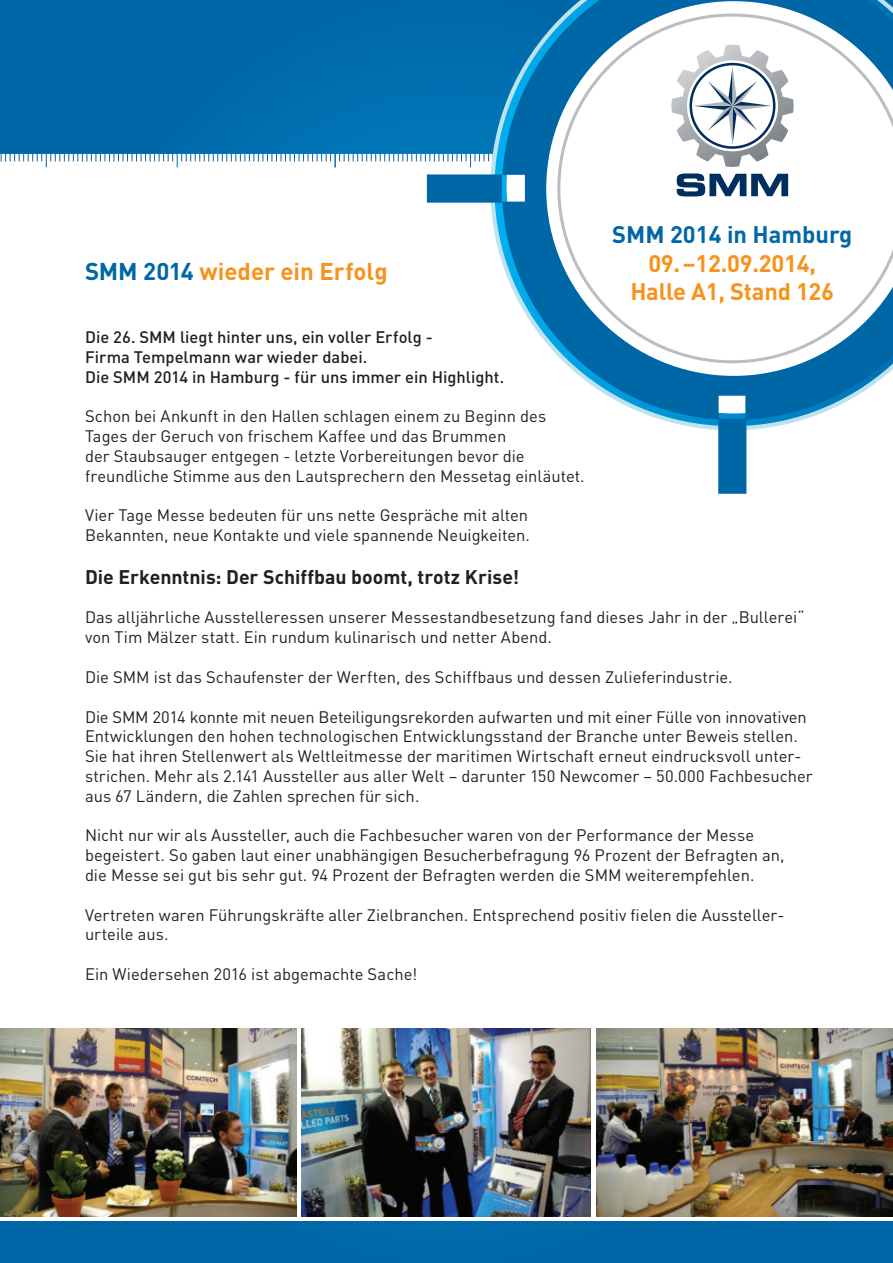
<style>
.page{position:relative;width:893px;height:1263px;background:#0067a7}
.page>*{position:absolute;margin:0;border:0;box-sizing:border-box;transform-origin:0 0}
.t1{font:700 24px "DIN";letter-spacing:-.005em;color:#f7931d}
.t2{font:700 23.7px/28.3px "DIN";letter-spacing:-.01em;color:#f7931d;text-align:center}
.t3{font:700 23.7px "DIN";color:#0067a7}
.t4{font:700 19.5px "DIN";color:#231f20}
.t5{font:16.5px/19.8px "DIN";color:#231f20}
.t6{font:500 16.5px/19.8px "DIN";color:#231f20}
.s1{color:#0067a7}
</style>
<div class="page">
<div style="left:0;top:154px;width:893px;height:1066px;background:#fff"></div>
<svg style="left:427px;top:0;width:466px;height:494px"></svg>
<svg style="left:557px;top:14px;width:336px;height:349px"></svg>
<svg style="left:677px;top:173px;width:111px;height:23px"></svg>
<svg style="left:1px;top:45px;width:889px;height:122px"></svg>
<img style="left:596px;top:1028px;width:297px;height:188px">
<img style="left:301px;top:1028px;width:290px;height:188px">
<img style="left:0;top:1028px;width:297px;height:188px">
<h1 class="t1" style="left:85px;top:256px;width:304px"><span class="s1">SMM 2014</span> wieder ein Erfolg</h1>
<h2 class="t3" style="left:612px;top:219px;width:242px">SMM 2014 in Hamburg</h2>
<h2 class="t2" style="left:630px;top:248px;width:205px">09. –12.09.2014,<br>Halle A1, Stand 126</h2>
<p class="t6" style="left:85px;top:326px;width:421px">Die 26. SMM liegt hinter uns, ein voller Erfolg -<br>Firma Tempelmann war wieder dabei.<br>Die SMM 2014 in Hamburg - für uns immer ein Highlight.</p>
<p class="t5" style="left:85px;top:406px;width:501px">Schon bei Ankunft in den Hallen schlagen einem zu Beginn des Tages der Geruch von frischem Kaffee und das Brummen<br>der Staubsauger entgegen - letzte Vorbereitungen bevor die freundliche Stimme aus den Lautsprechern den Messetag einläutet.</p>
<p class="t5" style="left:85px;top:505px;width:446px">Vier Tage Messe bedeuten für uns nette Gespräche mit alten<br>Bekannten, neue Kontakte und viele spannende Neuigkeiten.</p>
<p class="t4" style="left:85px;top:564px;width:436px">Die Erkenntnis: Der Schiffbau boomt, trotz Krise!</p>
<p class="t5" style="left:85px;top:607px;width:721px">Das alljährliche Ausstelleressen unserer Messestandbesetzung fand dieses Jahr in der „Bullerei“ von Tim Mälzer statt. Ein rundum kulinarisch und netter Abend.</p>
<p class="t5" style="left:85px;top:667px;width:649px">Die SMM ist das Schaufenster der Werften, des Schiffbaus und dessen Zulieferindustrie.</p>
<p class="t5" style="left:85px;top:706px;width:729px">Die SMM 2014 konnte mit neuen Beteiligungsrekorden aufwarten und mit einer Fülle von innovativen Entwicklungen den hohen technologischen Entwicklungsstand der Branche unter Beweis stellen.<br>Sie hat ihren Stellenwert als Weltleitmesse der maritimen Wirtschaft erneut eindrucksvoll unter&shy;strichen. Mehr als 2.141 Aussteller aus aller Welt – darunter 150 Newcomer – 50.000 Fachbesucher aus 67 Ländern, die Zahlen sprechen für sich.</p>
<p class="t5" style="left:85px;top:825px;width:701px">Nicht nur wir als Aussteller, auch die Fachbesucher waren von der Performance der Messe begeistert. So gaben laut einer unabhängigen Besucherbefragung 96 Prozent der Befragten an, die Messe sei gut bis sehr gut. 94 Prozent der Befragten werden die SMM weiterempfehlen.</p>
<p class="t5" style="left:85px;top:904px;width:701px">Vertreten waren Führungskräfte aller Zielbranchen. Entsprechend positiv fielen die Aussteller&shy;urteile aus.</p>
<p class="t5" style="left:85px;top:964px;width:334px">Ein Wiedersehen 2016 ist abgemachte Sache!</p>
</div>
